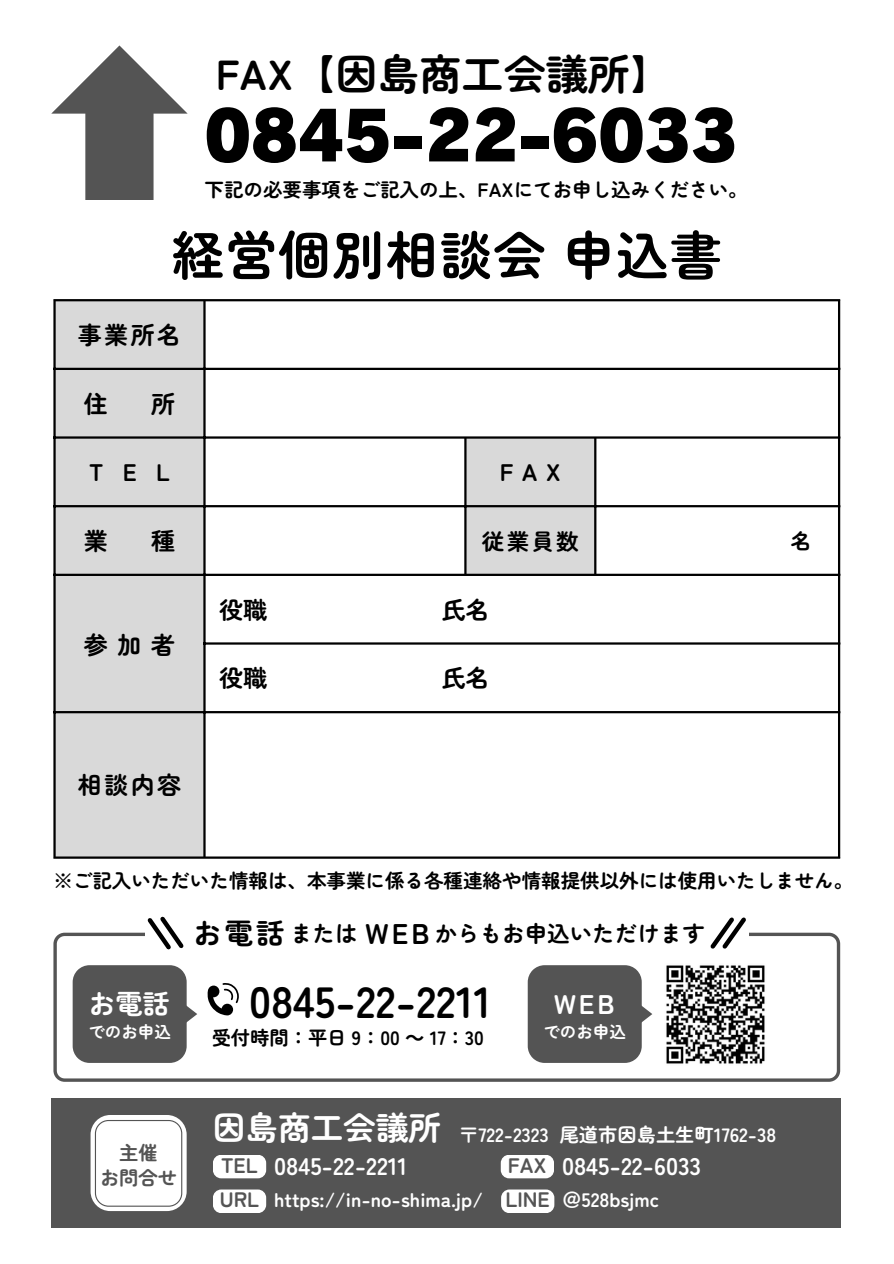
<style>
.page{position:relative;width:894px;height:1264px;background:#fff}
.page>*{position:absolute;margin:0;border:0;box-sizing:border-box;transform-origin:0 0}
.t1{font:67.5px "Canva Rodin Cattleya Pro UB";color:#000}
.t2{font:700 52.5px "Zen Maru Gothic";letter-spacing:.02em;color:#000}
.t3{font:700 43.65px "Zen Maru Gothic";color:#000}
.t4{font:700 42px "Zen Maru Gothic";color:#000}
.t5{font:700 32.55px "Zen Maru Gothic";color:#fff}
.t6{font:700 28.5px "Zen Maru Gothic";letter-spacing:.1em;color:#000}
.t7{font:700 27px "Zen Maru Gothic";letter-spacing:.05em;color:#fff}
.t8{font:700 24px "Zen Maru Gothic";letter-spacing:.1em;color:#000}
.t9{font:700 24px "Zen Maru Gothic";color:#fff}
.t10{font:700 22.5px "Zen Maru Gothic";color:#000}
.t11{font:700 21px "Zen Maru Gothic";color:#545454}
.t12{font:700 21px "Zen Maru Gothic";color:#000}
.t13{font:700 19.5px "Zen Maru Gothic";color:#000}
.t14{font:700 19.5px "Zen Maru Gothic";color:#fff}
.t15{font:700 19.2px "Zen Maru Gothic";color:#fff}
.t16{font:700 19.2px "Zen Maru Gothic";color:#000}
.t17{font:700 19.2px "Zen Maru Gothic";color:#545454}
.t18{font:700 16.5px "Zen Maru Gothic";color:#fff}
.s1{font-family:"Noto Sans CJ Ksc"}
</style>
<div class="page">
<div style="left:51px;top:1098px;width:789px;height:129px;background:#545454"></div>
<svg style="left:51px;top:45px;width:136px;height:155px"></svg>
<svg style="left:56px;top:301px;width:539px;height:555px"></svg>
<hr style="left:53px;top:301px;width:3px;height:555px;background:#000">
<hr style="left:203px;top:301px;width:2px;height:555px;background:#000">
<hr style="left:464px;top:438px;width:2px;height:135px;background:#000">
<hr style="left:594px;top:438px;width:2px;height:135px;background:#000">
<hr style="left:837px;top:301px;width:3px;height:555px;background:#000">
<hr style="left:53px;top:299px;width:787px;height:2px;background:#000">
<hr style="left:53px;top:368px;width:787px;height:2px;background:#000">
<hr style="left:53px;top:436px;width:787px;height:2px;background:#000">
<hr style="left:53px;top:505px;width:787px;height:2px;background:#000">
<hr style="left:53px;top:573px;width:787px;height:3px;background:#000">
<hr style="left:203px;top:642px;width:637px;height:2px;background:#000">
<hr style="left:53px;top:711px;width:787px;height:2px;background:#000">
<hr style="left:53px;top:856px;width:787px;height:2px;background:#000">
<svg style="left:53px;top:932px;width:787px;height:149px"></svg>
<div style="left:145px;top:908px;width:603px;height:49px;background:#fff"></div>
<svg style="left:207px;top:982px;width:32px;height:33px"></svg>
<svg style="left:73px;top:965px;width:124px;height:97px;background:#646464"></svg>
<svg style="left:144px;top:916px;width:40px;height:37px"></svg>
<svg style="left:710px;top:917px;width:39px;height:35px"></svg>
<svg style="left:90px;top:1114px;width:97px;height:96px"></svg>
<div style="left:95px;top:1119px;width:87px;height:87px;background:#fff"></div>
<div style="left:213px;top:1154px;width:53px;height:24px;background:#fff;border-radius:8px"></div>
<div style="left:500px;top:1154px;width:54px;height:24px;background:#fff;border-radius:8px"></div>
<div style="left:213px;top:1189px;width:53px;height:24px;background:#fff;border-radius:8px"></div>
<svg style="left:527px;top:965px;width:125px;height:97px;background:#656565"></svg>
<div style="left:501px;top:1189px;width:53px;height:24px;background:#fff;border-radius:8px"></div>
<img style="left:657px;top:956px;width:115px;height:116px">
<p class="t4" style="left:216px;top:41px;width:457px">FAX【因島商工会議所】</p>
<p class="t1" style="left:204px;top:102px;width:535px">0845-22-6033</p>
<p class="t13" style="left:204px;top:174px;width:544px">下記の必要事項をご記入の上、FAXにてお申し込みください。</p>
<p class="t2" style="left:171px;top:214px;width:552px">経営個別相談会申込書</p>
<h3 class="t8" style="left:78px;top:316px;width:105px">事業所名</h3>
<h1 class="t8" style="left:84px;top:385px;width:25px">住</h1>
<h1 class="t8" style="left:151px;top:385px;width:25px">所</h1>
<p class="t8" style="left:89px;top:453px;width:82px">TEL</p>
<h2 class="t8" style="left:499px;top:453px;width:63px">FAX</h2>
<p class="t8" style="left:84px;top:522px;width:25px">業</p>
<p class="t8" style="left:151px;top:522px;width:25px">種</p>
<p class="t10" style="left:482px;top:524px;width:98px">従業員数</p>
<p class="t12" style="left:790px;top:524px;width:22px">名</p>
<p class="t8" style="left:84px;top:625px;width:93px">参加者</p>
<p class="t8" style="left:78px;top:766px;width:105px">相談内容</p>
<p class="t8" style="left:219px;top:591px;width:49px">役職</p>
<p class="t8" style="left:442px;top:591px;width:49px">氏名</p>
<p class="t8" style="left:219px;top:659px;width:49px">役職</p>
<p class="t8" style="left:442px;top:659px;width:49px">氏名</p>
<p class="t13" style="left:53px;top:865px;width:801px">※ご記入いただいた情報は、本事業に係る各種連絡や情報提供以外には使用いたしません。</p>
<p class="t7" style="left:89px;top:982px;width:82px">お電話</p>
<h5 class="t18" style="left:88px;top:1018px;width:84px">でのお申込</h5>
<p class="t6" style="left:193px;top:910px;width:93px">お電話</p>
<p class="t10" style="left:290px;top:916px;width:69px">または</p>
<p class="t6" style="left:365px;top:910px;width:66px">WEB</p>
<p class="t10" style="left:434px;top:916px;width:271px">からもお申込いただけます</p>
<p class="t3" style="left:249px;top:966px;width:244px">0845-22-2211</p>
<h6 class="t16" style="left:212px;top:1022px;width:274px">受付時間：平日 9：00 <span class="s1">～</span> 17：30</h6>
<p class="t7" style="left:553px;top:982px;width:62px">WEB</p>
<p class="t18" style="left:543px;top:1018px;width:84px">でのお申込</p>
<p class="t17" style="left:119px;top:1137px;width:40px">主催</p>
<p class="t17" style="left:100px;top:1163px;width:78px">お問合せ</p>
<p class="t5" style="left:213px;top:1102px;width:230px">因島商工会議所</p>
<h6 class="t15" style="left:459px;top:1119px;width:318px">〒722-2323 尾道市因島土生町1762-38</h6>
<p class="t11" style="left:221px;top:1148px;width:38px">TEL</p>
<p class="t11" style="left:508px;top:1148px;width:40px">FAX</p>
<p class="t9" style="left:562px;top:1146px;width:141px">0845-22-6033</p>
<p class="t11" style="left:220px;top:1182px;width:41px">URL</p>
<h4 class="t9" style="left:274px;top:1146px;width:135px">0845-22-2211</h4>
<p class="t14" style="left:274px;top:1184px;width:210px">https://in-no-shima.jp/</p>
<p class="t11" style="left:505px;top:1182px;width:46px">LINE</p>
<p class="t14" style="left:562px;top:1184px;width:99px">＠528bsjmc</p>
</div>
